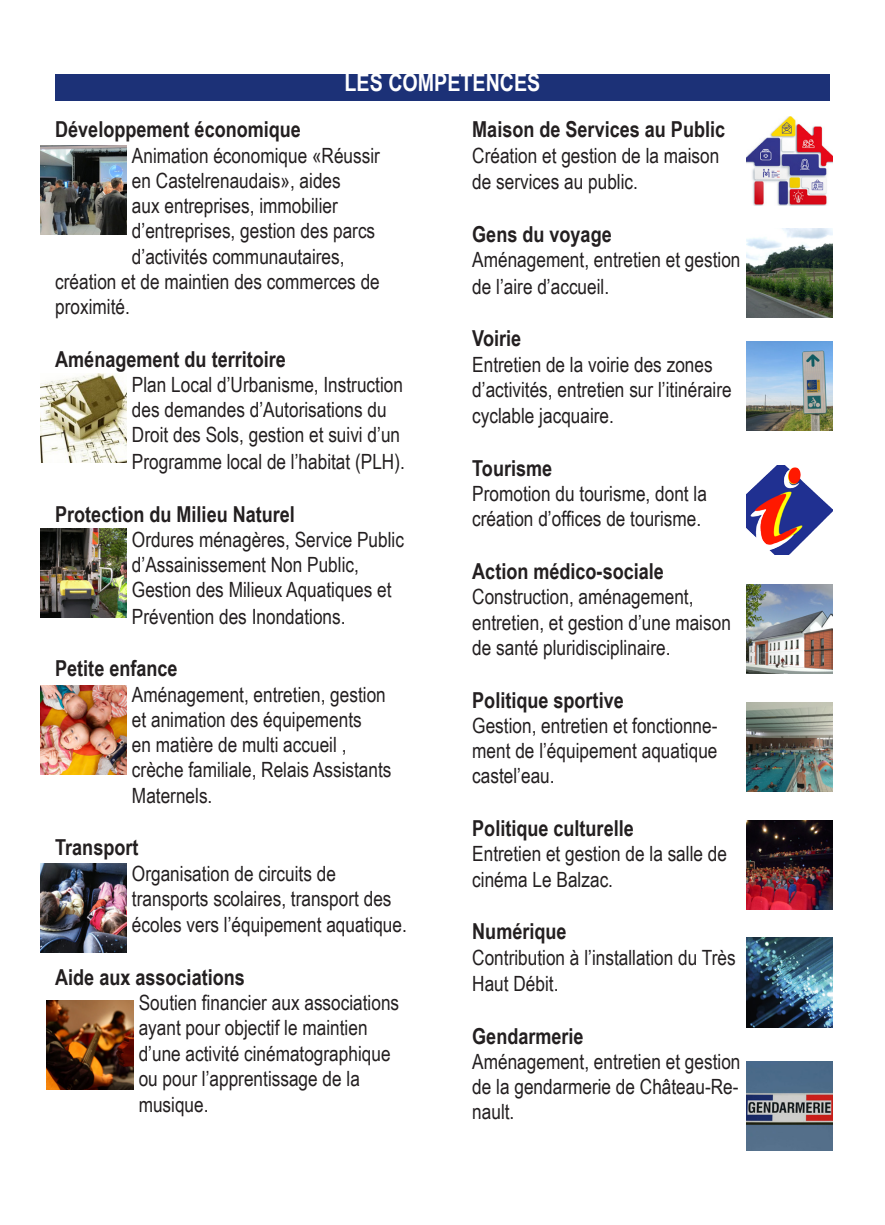
<style>
.page{position:relative;width:885px;height:1225px;background:#fff}
.page>*{position:absolute;margin:0;border:0;box-sizing:border-box;transform-origin:0 0}
.t1{font:700 24px "Arial Narrow";color:#fff}
.t2{font:700 22px "Arial Narrow";color:#231f20}
.t3{font:21px/25.2px "Arial Narrow";color:#231f20}
</style>
<div class="page">
<div style="left:55px;top:74px;width:774px;height:27px;background:#1c3177"></div>
<img style="left:40px;top:146px;width:86px;height:89px">
<img style="left:40px;top:863px;width:86px;height:89px">
<img style="left:47px;top:1000px;width:86px;height:89px">
<img style="left:40px;top:528px;width:86px;height:90px">
<img style="left:746px;top:341px;width:86px;height:89px">
<img style="left:746px;top:117px;width:86px;height:89px">
<img style="left:40px;top:685px;width:86px;height:89px">
<img style="left:40px;top:373px;width:86px;height:89px">
<img style="left:746px;top:228px;width:86px;height:89px">
<img style="left:746px;top:702px;width:86px;height:89px">
<img style="left:746px;top:465px;width:86px;height:89px">
<img style="left:746px;top:584px;width:86px;height:90px">
<img style="left:746px;top:1061px;width:86px;height:90px">
<img style="left:746px;top:821px;width:86px;height:89px">
<img style="left:746px;top:938px;width:86px;height:89px">
<p class="t1" style="left:344px;top:65px;width:197px">LES COMPETENCES</p>
<p class="t2" style="left:472px;top:113px;width:254px">Maison de Services au Public</p>
<p class="t3" style="left:472px;top:141px;width:248px;line-height:26.4px">Création et gestion de la maison de services au public.</p>
<p class="t2" style="left:472px;top:217px;width:141px">Gens du voyage</p>
<p class="t3" style="left:472px;top:246px;width:270px;line-height:26.4px">Aménagement, entretien et gestion de l’aire d’accueil.</p>
<p class="t2" style="left:472px;top:322px;width:50px">Voirie</p>
<p class="t3" style="left:472px;top:350px;width:261px;line-height:25.8px">Entretien de la voirie des zones d’activités, entretien sur l’itinéraire cyclable jacquaire.</p>
<p class="t2" style="left:472px;top:451px;width:81px">Tourisme</p>
<p class="t3" style="left:472px;top:480px;width:236px">Promotion du tourisme, dont la création d’offices de tourisme.</p>
<p class="t2" style="left:472px;top:555px;width:193px">Action médico-sociale</p>
<p class="t3" style="left:472px;top:583px;width:260px">Construction, aménagement, entretien, et gestion d’une maison de santé pluridisciplinaire.</p>
<p class="t2" style="left:472px;top:683px;width:153px">Politique sportive</p>
<p class="t3" style="left:472px;top:712px;width:247px;text-align:justify">Gestion, entretien et fonctionne&shy;ment de l’équipement aquatique castel’eau.</p>
<p class="t2" style="left:472px;top:811px;width:163px">Politique culturelle</p>
<p class="t3" style="left:472px;top:840px;width:256px">Entretien et gestion de la salle de cinéma Le Balzac.</p>
<p class="t2" style="left:472px;top:915px;width:96px">Numérique</p>
<p class="t3" style="left:472px;top:943px;width:265px;line-height:26.4px">Contribution à l’installation du Très<br>Haut Débit.</p>
<p class="t2" style="left:472px;top:1019px;width:113px">Gendarmerie</p>
<p class="t3" style="left:472px;top:1048px;width:270px;text-align:justify">Aménagement, entretien et gestion de la gendarmerie de Château-Re&shy;nault.</p>
<p class="t2" style="left:55px;top:113px;width:247px">Développement économique</p>
<p class="t3" style="left:132px;top:142px;width:249px">Animation économique «Réussir</p>
<p class="t3" style="left:132px;top:167px;width:210px">en Castelrenaudais», aides</p>
<p class="t3" style="left:132px;top:192px;width:207px">aux entreprises, immobilier</p>
<p class="t3" style="left:132px;top:217px;width:245px">d’entreprises, gestion des parcs</p>
<p class="t3" style="left:132px;top:243px;width:214px">d’activités communautaires,</p>
<p class="t3" style="left:55px;top:268px;width:326px">création et de maintien des commerces de</p>
<p class="t3" style="left:55px;top:293px;width:76px">proximité.</p>
<p class="t2" style="left:55px;top:342px;width:232px">Aménagement du territoire</p>
<p class="t3" style="left:132px;top:371px;width:274px">Plan Local d’Urbanisme, Instruction des demandes d’Autorisations du Droit des Sols, gestion et suivi d’un Programme local de l’habitat (PLH).</p>
<p class="t2" style="left:55px;top:497px;width:241px">Protection du Milieu Naturel</p>
<p class="t3" style="left:132px;top:526px;width:273px">Ordures ménagères, Service Public d’Assainissement Non Public,<br>Gestion des Milieux Aquatiques et<br>Prévention des Inondations.</p>
<p class="t2" style="left:55px;top:652px;width:124px">Petite enfance</p>
<p class="t3" style="left:132px;top:681px;width:261px">Aménagement, entretien, gestion et animation des équipements<br>en matière de multi accueil , crèche familiale, Relais Assistants<br>Maternels.</p>
<p class="t2" style="left:55px;top:831px;width:85px">Transport</p>
<p class="t3" style="left:132px;top:859px;width:276px;line-height:25.8px">Organisation de circuits de transports scolaires, transport des écoles vers l’équipement aquatique.</p>
<p class="t2" style="left:55px;top:960px;width:191px">Aide aux associations</p>
<p class="t3" style="left:139px;top:989px;width:262px">Soutien financier aux associations ayant pour objectif le maintien d’une activité cinématographique ou pour l’apprentissage de la musique.</p>
</div>
